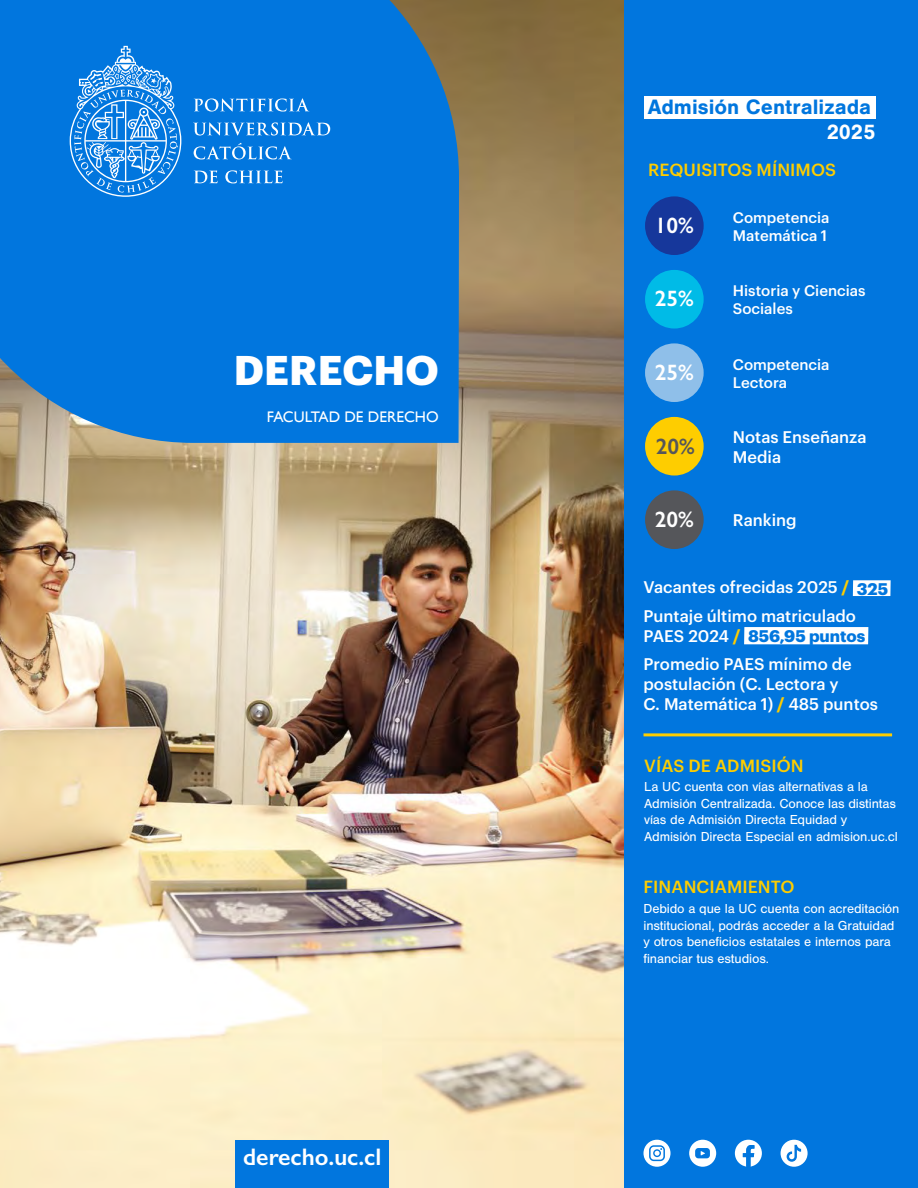
<style>
.page{position:relative;width:918px;height:1188px;background:#fff}
.page>*{position:absolute;margin:0;border:0;box-sizing:border-box;transform-origin:0 0}
.t1{font:700 40.65px "Graphik";letter-spacing:.005em;color:#fff}
.t2{font:600 24px "Gill Sans";color:#fff}
.t3{font:600 22.35px "Gill Sans";color:#fff}
.t4{font:600 22.35px "Gill Sans";color:#55565a}
.t5{font:700 21.6px "Nimbus San";color:#0176de}
.t6{font:700 21.6px "Nimbus San";color:#fff}
.t7{font:500 17.25px "Graphik";letter-spacing:.005em;color:#fecd00}
.t8{font:500 16.5px/19.8px "Graphik";color:#fff}
.t9{font:15.3px "Gill Sans";color:#fff}
.t10{font:500 15px/18px "Graphik";color:#fff}
.t11{font:13.5px/16.5px "Nimbus San";letter-spacing:-.01em;color:#fff}
.s1{font-weight:700;color:#fecd00}
.s2{font-weight:700;color:#0176de}
</style>
<div class="page">
<img style="left:0;top:0;width:624px;height:1188px">
<div style="left:0;top:0;width:459px;height:443px;background:#0176de"></div>
<svg style="left:194px;top:98px;width:115px;height:14px;background:#4198e6"></svg>
<svg style="left:193px;top:122px;width:137px;height:14px;background:#449ae6"></svg>
<svg style="left:194px;top:143px;width:98px;height:16px;background:#3491e4"></svg>
<svg style="left:194px;top:170px;width:24px;height:13px"></svg>
<svg style="left:225px;top:170px;width:58px;height:13px"></svg>
<svg style="left:70px;top:46px;width:112px;height:151px;background:#3793e4"></svg>
<div style="left:236px;top:1140px;width:153px;height:48px;background:#0176de"></div>
<div style="left:624px;top:0;width:294px;height:1188px;background:#0176de"></div>
<div style="left:645px;top:196px;width:59px;height:59px;background:#16379b;border-radius:50%"></div>
<div style="left:645px;top:270px;width:59px;height:59px;background:#00bbe7;border-radius:50%"></div>
<div style="left:645px;top:343px;width:59px;height:59px;background:#8fbfe9;border-radius:50%"></div>
<div style="left:645px;top:417px;width:59px;height:59px;background:#fecd00;border-radius:50%"></div>
<div style="left:645px;top:490px;width:59px;height:59px;background:#55565a;border-radius:50%"></div>
<hr style="left:644px;top:733px;width:248px;height:3px;background:#fecd00">
<div style="left:853px;top:580px;width:38px;height:16px;background:#fff"></div>
<div style="left:744px;top:627px;width:124px;height:17px;background:#fff"></div>
<div style="left:644px;top:96px;width:231px;height:22px;background:#fff"></div>
<svg style="left:735px;top:1140px;width:27px;height:27px"></svg>
<div style="left:644px;top:1140px;width:27px;height:27px;background:#fff;border-radius:50%"></div>
<svg style="left:649px;top:1145px;width:16px;height:16px"></svg>
<div style="left:781px;top:1140px;width:27px;height:27px;background:#fff;border-radius:50%"></div>
<svg style="left:787px;top:1145px;width:14px;height:17px"></svg>
<div style="left:689px;top:1140px;width:27px;height:27px;background:#fff;border-radius:50%"></div>
<svg style="left:695px;top:1148px;width:15px;height:10px"></svg>
<h1 class="t1" style="left:234px;top:338px;width:206px">DERECHO</h1>
<p class="t9" style="left:267px;top:407px;width:173px">FACULTAD DE DERECHO</p>
<h2 class="t2" style="left:243px;top:1142px;width:140px">derecho.uc.cl</h2>
<h3 class="t5" style="left:648px;top:95px;width:225px">Admisión Centralizada</h3>
<h3 class="t6" style="left:827px;top:120px;width:50px">2025</h3>
<p class="t7" style="left:648px;top:157px;width:189px">REQUISITOS MÍNIMOS</p>
<h3 class="t3" style="left:655px;top:212px;width:41px">10%</h3>
<p class="t10" style="left:733px;top:207px;width:98px">Competencia<br>Matemática 1</p>
<h3 class="t3" style="left:655px;top:285px;width:41px">25%</h3>
<p class="t10" style="left:733px;top:281px;width:134px">Historia y Ciencias<br>Sociales</p>
<h3 class="t3" style="left:655px;top:359px;width:41px">25%</h3>
<p class="t10" style="left:733px;top:354px;width:98px">Competencia<br>Lectora</p>
<h3 class="t4" style="left:656px;top:433px;width:41px">20%</h3>
<p class="t8" style="left:733px;top:426px;width:135px">Notas Enseñanza<br>Media</p>
<h3 class="t3" style="left:655px;top:506px;width:41px">20%</h3>
<p class="t8" style="left:733px;top:509px;width:65px">Ranking</p>
<p class="t8" style="left:643px;top:572px;width:246px;line-height:28.5px">Vacantes ofrecidas 2025 <span class="s1">/</span> <span class="s2">325<br></span>Puntaje último matriculado</p>
<p class="t8" style="left:643px;top:621px;width:223px;line-height:28.2px">PAES 2024 <span class="s1">/</span> <span class="s2">856,95 puntos<br></span>Promedio PAES mínimo de</p>
<p class="t8" style="left:643px;top:673px;width:236px">postulación (C. Lectora y<br>C. Matemática 1) <span class="s1">/</span> 485 puntos</p>
<p class="t7" style="left:644px;top:752px;width:161px">VÍAS DE ADMISIÓN</p>
<p class="t11" style="left:644px;top:779px;width:255px">La UC cuenta con vías alternativas a la Admisión Centralizada. Conoce las distintas vías de Admisión Directa Equidad y Admisión Directa Especial en admision.uc.cl</p>
<p class="t7" style="left:644px;top:874px;width:153px">FINANCIAMIENTO</p>
<p class="t11" style="left:644px;top:901px;width:258px">Debido a que la UC cuenta con acreditación institucional, podrás acceder a la Gratuidad y otros beneficios estatales e internos para financiar tus estudios.</p>
</div>
